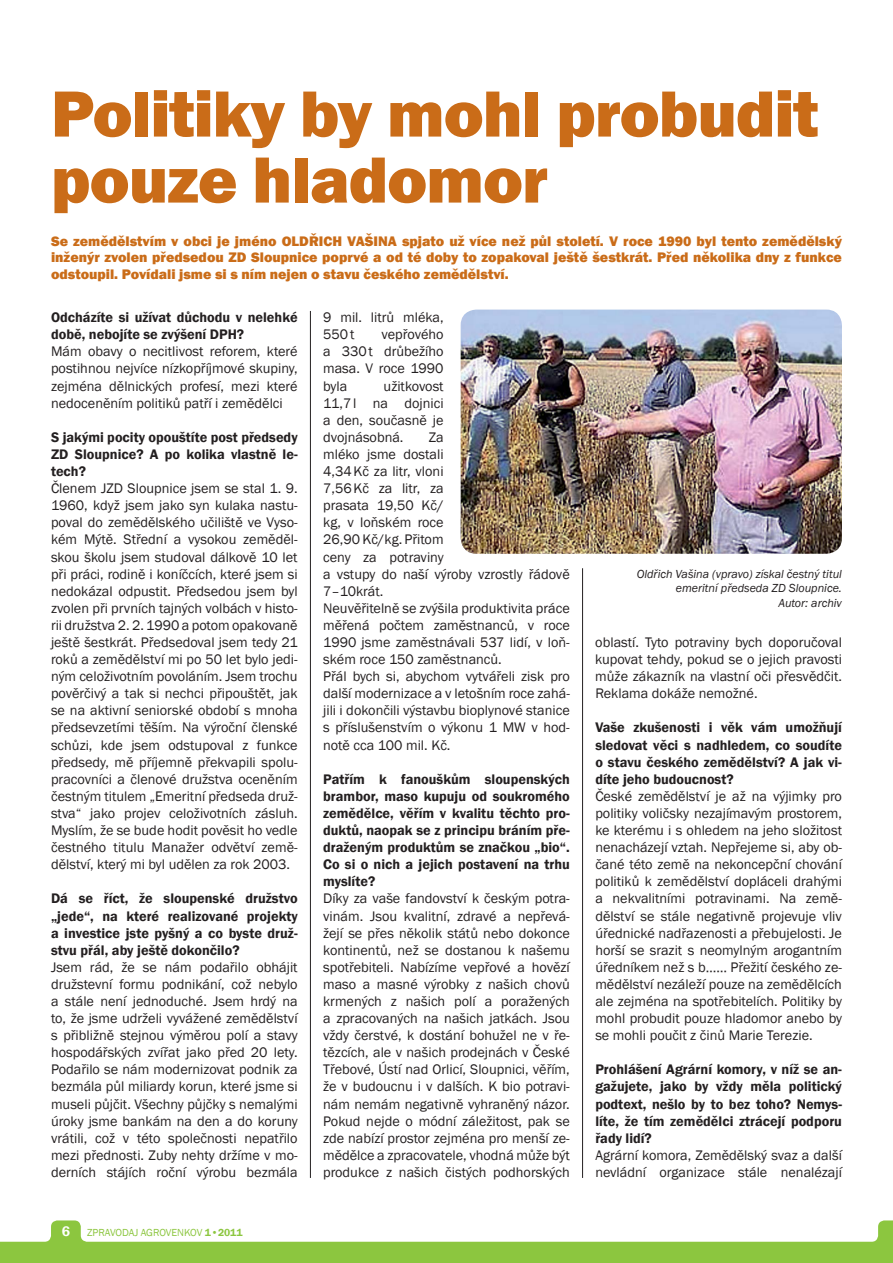
<style>
.page{position:relative;width:893px;height:1263px;background:#fff}
.page>*{position:absolute;margin:0;border:0;box-sizing:border-box;transform-origin:0 0}
.t1{font:800 67.5px/66px "Franklin Gothic";letter-spacing:-.015em;color:#ca6c18}
.t2{font:14.25px/17.1px "Franklin Gothic";color:#231f20;text-align:justify}
.t3{font:600 14.25px/17.1px "Franklin Gothic";color:#231f20;text-align:justify}
.t4{font:800 14.25px/16.5px "Franklin Gothic";color:#ca6c18;text-align:justify}
.t5{font:italic 12px/14.4px "Franklin Gothic";color:#231f20;text-align:right}
.t6{font:10.5px "Franklin Gothic";color:#8cc63f}
.s1{font-weight:600;font-size:14.25px;color:#fff}
.s2{font-weight:600}
</style>
<div class="page">
<svg style="left:0;top:1220px;width:893px;height:43px"></svg>
<hr style="left:310px;top:311px;width:1px;height:867px;background:#231f20">
<hr style="left:582px;top:568px;width:1px;height:610px;background:#231f20">
<img style="left:461px;top:310px;width:381px;height:244px;border-radius:16px">
<h1 class="t1" style="left:51px;top:80px;width:769px">Politiky by mohl probudit pouze hladomor</h1>
<p class="t4" style="left:51px;top:233px;width:792px">Se zemědělstvím v obci je jméno OLDŘICH VAŠINA spjato už více než půl století. V roce 1990 byl tento zemědělský inženýr zvolen předsedou ZD Sloupnice poprvé a od té doby to zopakoval ještě šestkrát. Před několika dny z funkce odstoupil. Povídali jsme si s ním nejen o stavu českého zemědělství.</p>
<p class="t3" style="left:51px;top:309px;width:248px">Odcházíte si užívat důchodu v nelehké době, nebojíte se zvýšení DPH?</p>
<p class="t2" style="left:51px;top:343px;width:248px">Mám obavy o necitlivost reforem, které postihnou nejvíce nízkopříjmové skupiny, zejména dělnických profesí, mezi které nedoceněním politiků patří i zemědělci</p>
<p class="t3" style="left:51px;top:428px;width:248px">S jakými pocity opouštíte post předsedy ZD Sloupnice? A po kolika vlastně le&shy;tech?</p>
<p class="t2" style="left:51px;top:480px;width:248px">Členem JZD Sloupnice jsem se stal 1. 9.<br>1960, když jsem jako syn kulaka nastu&shy;poval do zemědělského učiliště ve Vyso&shy;kém Mýtě. Střední a vysokou zeměděl&shy;skou školu jsem studoval dálkově 10 let při práci, rodině i koníčcích, které jsem si nedokázal odpustit. Předsedou jsem byl zvolen při prvních tajných volbách v histo&shy;rii družstva 2. 2. 1990 a potom opakovaně ještě šestkrát. Předsedoval jsem tedy 21 roků a zemědělství mi po 50 let bylo jedi&shy;ným celoživotním povoláním. Jsem trochu pověrčivý a tak si nechci připouštět, jak se na aktivní seniorské období s mnoha předsevzetími těším. Na výroční členské schůzi, kde jsem odstupoval z funkce předsedy, mě příjemně překvapili spolu&shy;pracovníci a členové družstva oceněním čestným titulem „Emeritní předseda druž&shy;stva“ jako projev celoživotních zásluh.<br>Myslím, že se bude hodit pověsit ho vedle čestného titulu Manažer odvětví země&shy;dělství, který mi byl udělen za rok 2003.</p>
<p class="t3" style="left:51px;top:890px;width:248px">Dá se říct, že sloupenské družstvo „jede“, na které realizované projekty a investice jste pyšný a co byste druž&shy;stvu přál, aby ještě dokončilo?</p>
<p class="t2" style="left:51px;top:958px;width:248px">Jsem rád, že se nám podařilo obhájit družstevní formu podnikání, což nebylo a stále není jednoduché. Jsem hrdý na to, že jsme udrželi vyvážené zemědělství s přibližně stejnou výměrou polí a stavy hospodářských zvířat jako před 20 lety.<br>Podařilo se nám modernizovat podnik za bezmála půl miliardy korun, které jsme si museli půjčit. Všechny půjčky s nemalými úroky jsme bankám na den a do koruny vrátili, což v této společnosti nepatřilo mezi přednosti. Zuby nehty držíme v mo&shy;derních stájích roční výrobu bezmála</p>
<p class="t6" style="left:62px;top:1226px;width:182px"><span class="s1">6</span> ZPRAVODAJ AGROVENKOV <span class="s2">1•2011</span></p>
<p class="t2" style="left:323px;top:309px;width:122px">9 mil. litrů mléka,<br>550 t</p>
<p class="t2" style="left:323px;top:326px;width:122px;text-indent:58px">vepřového a 330 t drůbežího masa. V roce 1990 byla</p>
<p class="t2" style="left:323px;top:377px;width:122px;text-indent:60px">užitkovost 11,7 l na dojnici a den, současně je dvojnásobná.</p>
<p class="t2" style="left:323px;top:428px;width:248px;text-align:left;text-indent:106px">Za<br>mléko jsme dostali<br>4,34 Kč za litr, vloni<br>7,56 Kč za litr, za<br>prasata 19,50 Kč/<br>kg, v loňském roce<br>26,90 Kč/kg. Přitom<br>ceny za potraviny<br>a vstupy do naší výroby vzrostly řádově<br>7–10krát.<br>Neuvěřitelně se zvýšila produktivita práce měřená počtem zaměstnanců, v roce<br>1990 jsme zaměstnávali 537 lidí, v loň&shy;ském roce 150 zaměstnanců.<br>Přál bych si, abychom vytvářeli zisk pro další modernizace a v letošním roce zahá&shy;jili i dokončili výstavbu bioplynové stanice s příslušenstvím o výkonu 1 MW v hod&shy;notě cca 100 mil. Kč.</p>
<p class="t3" style="left:323px;top:770px;width:248px">Patřím k fanouškům sloupenských brambor, maso kupuju od soukromého zemědělce, věřím v kvalitu těchto pro&shy;duktů, naopak se z principu bráním pře&shy;draženým produktům se značkou „bio“.<br>Co si o nich a jejich postavení na trhu myslíte?</p>
<p class="t2" style="left:323px;top:890px;width:248px">Díky za vaše fandovství k českým potra&shy;vinám. Jsou kvalitní, zdravé a nepřevá&shy;žejí se přes několik států nebo dokonce kontinentů, než se dostanou k našemu spotřebiteli. Nabízíme vepřové a hovězí maso a masné výrobky z našich chovů krmených z našich polí a poražených a zpracovaných na našich jatkách. Jsou vždy čerstvé, k dostání bohužel ne v ře&shy;tězcích, ale v našich prodejnách v České Třebové, Ústí nad Orlicí, Sloupnici, věřím, že v budoucnu i v dalších. K bio potravi&shy;nám nemám negativně vyhraněný názor.<br>Pokud nejde o módní záležitost, pak se zde nabízí prostor zejména pro menší ze&shy;mědělce a zpracovatele, vhodná může být produkce z našich čistých podhorských</p>
<p class="t5" style="left:637px;top:566px;width:207px">Oldřich Vašina (vpravo) získal čestný titul emeritní předseda ZD Sloupnice.<br>Autor: archiv</p>
<p class="t2" style="left:595px;top:633px;width:248px">oblastí. Tyto potraviny bych doporučoval kupovat tehdy, pokud se o jejich pravosti může zákazník na vlastní oči přesvědčit.<br>Reklama dokáže nemožné.</p>
<p class="t3" style="left:595px;top:719px;width:248px">Vaše zkušenosti i věk vám umožňují sledovat věci s nadhledem, co soudíte o stavu českého zemědělství? A jak vi&shy;díte jeho budoucnost?</p>
<p class="t2" style="left:595px;top:787px;width:248px">České zemědělství je až na výjimky pro politiky voličsky nezajímavým prostorem, ke kterému i s ohledem na jeho složitost nenacházejí vztah. Nepřejeme si, aby ob&shy;čané této země na nekoncepční chování politiků k zemědělství dopláceli drahými a nekvalitními potravinami. Na země&shy;dělství se stále negativně projevuje vliv úřednické nadřazenosti a přebujelosti. Je horší se srazit s neomylným arogantním úředníkem než s b…… Přežití českého ze&shy;mědělství nezáleží pouze na zemědělcích ale zejména na spotřebitelích. Politiky by mohl probudit pouze hladomor anebo by se mohli poučit z činů Marie Terezie.</p>
<p class="t3" style="left:595px;top:1061px;width:248px">Prohlášení Agrární komory, v níž se an&shy;gažujete, jako by vždy měla politický podtext, nešlo by to bez toho? Nemys&shy;líte, že tím zemědělci ztrácejí podporu řady lidí?</p>
<p class="t2" style="left:595px;top:1146px;width:248px">Agrární komora, Zemědělský svaz a další nevládní organizace stále nenalézají</p>
</div>
